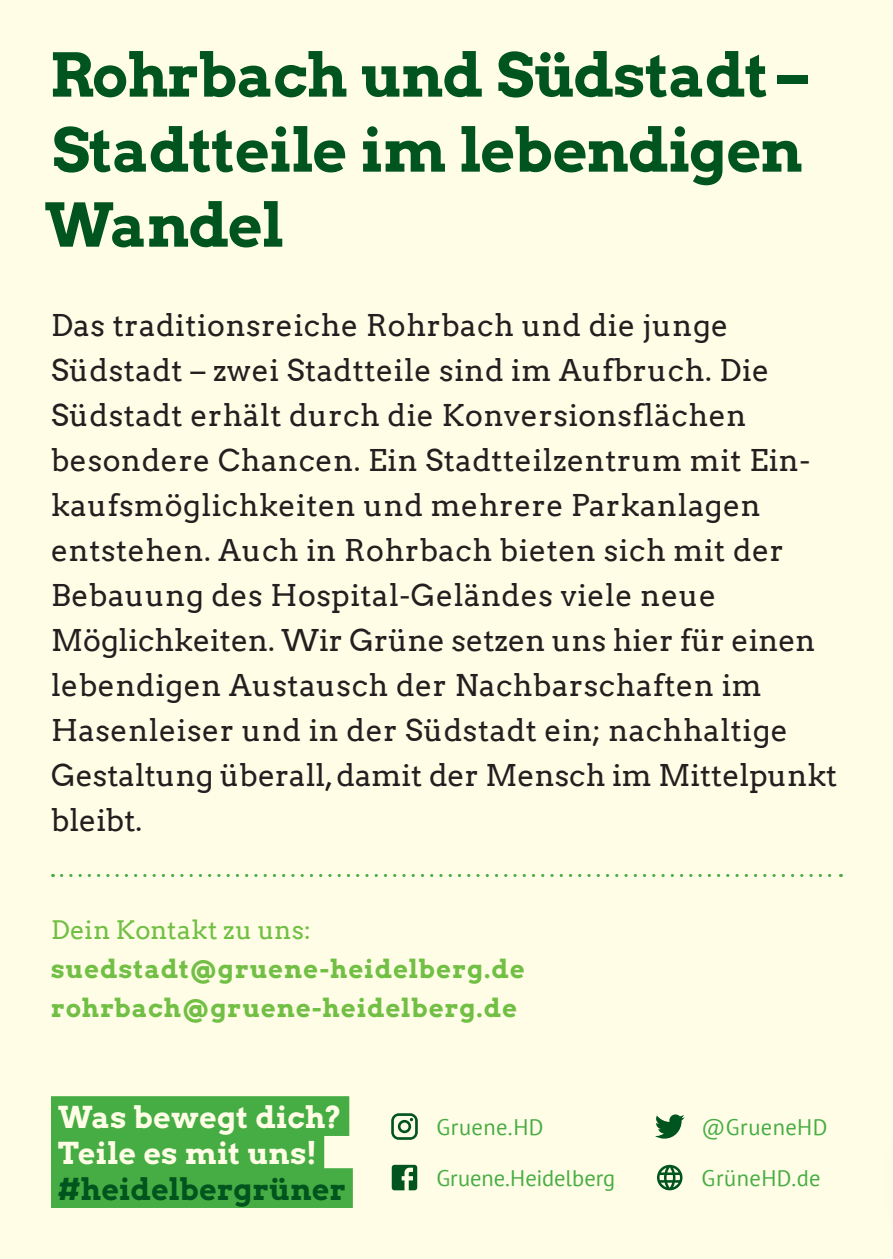
<style>
.page{position:relative;width:893px;height:1259px;background:#fffde5}
.page>*{position:absolute;margin:0;border:0;box-sizing:border-box;transform-origin:0 0}
.t1{font:60px/75px "Arvo Gruen";letter-spacing:-.01em;color:#00541d}
.t2{font:30px/45px "Arvo";letter-spacing:.02em;color:#231f20}
.t3{font:30px/36px "Arvo Gruen";letter-spacing:.005em;color:#fffde5}
.t4{font:30px "Arvo Gruen";letter-spacing:.005em;color:#00541d}
.t5{font:25.5px/39px "Arvo Gruen";letter-spacing:.035em;color:#71bf44}
.t6{font:25.5px "Arvo";letter-spacing:.01em;color:#71bf44}
.t7{font:22.5px "PT Sans";letter-spacing:.015em;color:#46ad44}
.t8{font:22.5px "PT Sans";letter-spacing:-.005em;color:#46ad44}
</style>
<div class="page">
<svg style="left:391px;top:1113px;width:27px;height:26px"></svg>
<svg style="left:392px;top:1164px;width:25px;height:26px"></svg>
<svg style="left:655px;top:1114px;width:30px;height:24px"></svg>
<svg style="left:657px;top:1164px;width:25px;height:26px"></svg>
<div style="left:51px;top:1096px;width:298px;height:40px;background:#46ad44"></div>
<div style="left:51px;top:1132px;width:273px;height:40px;background:#46ad44"></div>
<div style="left:51px;top:1168px;width:302px;height:40px;background:#46ad44"></div>
<svg style="left:61px;top:874px;width:780px;height:3px"></svg>
<h1 class="t1" style="left:45px;top:35px;width:768px">Rohrbach und Südstadt–<br>Stadtteile im lebendigen<br>Wandel</h1>
<p class="t2" style="left:51px;top:303px;width:788px">Das traditionsreiche Rohrbach und die junge Südstadt – zwei Stadtteile sind im Aufbruch. Die Südstadt erhält durch die Konversionsflächen besondere Chancen. Ein Stadtteilzentrum mit Ein&shy;kaufsmöglichkeiten und mehrere Parkanlagen entstehen. Auch in Rohrbach bieten sich mit der Bebauung des Hospital-Geländes viele neue Möglichkeiten. Wir Grüne setzen uns hier für einen lebendigen Austausch der Nachbarschaften im Hasenleiser und in der Südstadt ein; nachhaltige Gestaltung überall, damit der Mensch im Mittelpunkt bleibt.</p>
<p class="t6" style="left:51px;top:914px;width:261px">Dein Kontakt zu uns:</p>
<p class="t5" style="left:51px;top:948px;width:475px">suedstadt@gruene-heidelberg.de rohrbach@gruene-heidelberg.de</p>
<p class="t3" style="left:58px;top:1097px;width:285px">Was bewegt dich?<br>Teile es mit uns!</p>
<p class="t4" style="left:58px;top:1168px;width:289px">#heidelbergrüner</p>
<p class="t7" style="left:436px;top:1112px;width:109px">Gruene.HD</p>
<p class="t8" style="left:436px;top:1163px;width:180px">Gruene.Heidelberg</p>
<p class="t7" style="left:702px;top:1112px;width:127px">@GrueneHD</p>
<p class="t7" style="left:702px;top:1163px;width:121px">GrüneHD.de</p>
</div>
